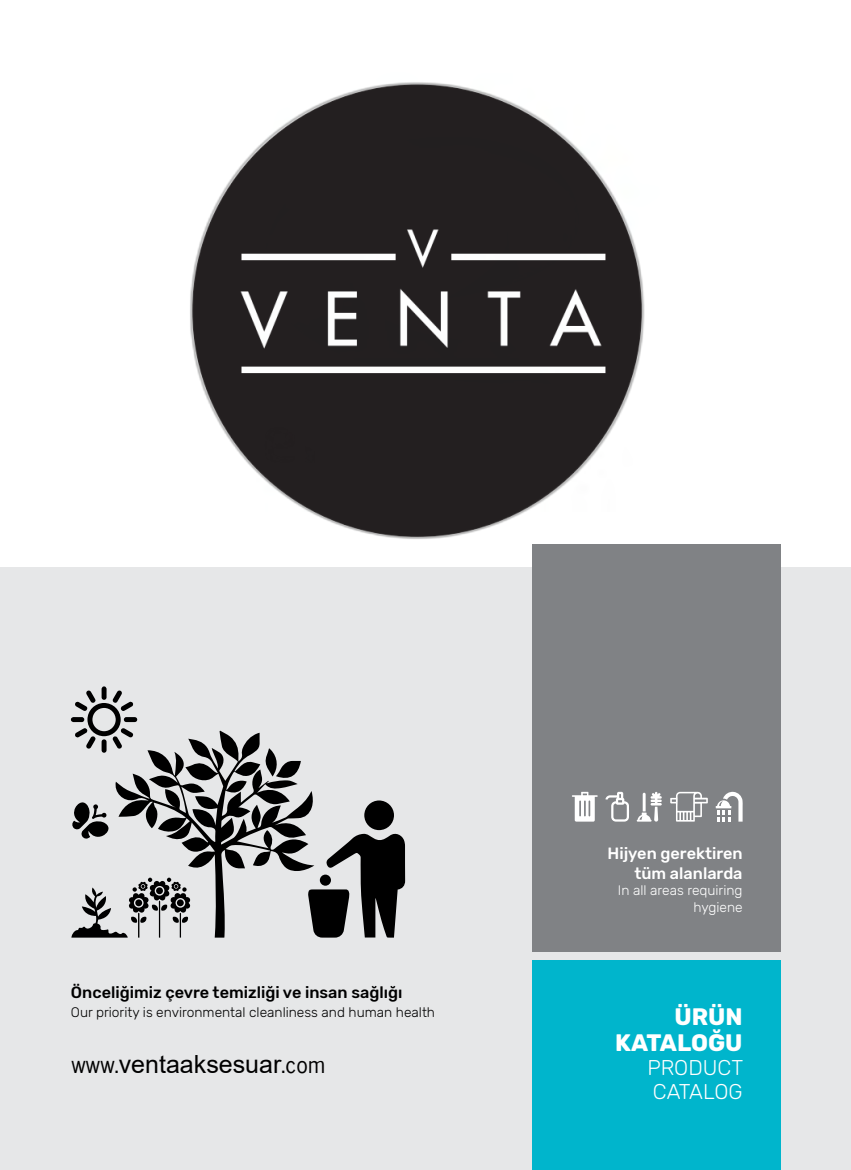
<style>
.page{position:relative;width:851px;height:1170px;background:#fff}
.page>*{position:absolute;margin:0;border:0;box-sizing:border-box;transform-origin:0 0}
.t1{font:25px "Arial";color:#000}
.t2{font:700 23.75px/26.2px "Rubik";color:#fff;text-align:right}
.t3{font:300 21.25px/23.8px "Rubik";color:#fff}
.t4{font:500 16.25px "Rubik";color:#000}
.t5{font:500 16.25px/19.5px "Rubik";color:#fff;text-align:right}
.t6{font:300 13.75px "Rubik";color:#000}
.t7{font:300 13.75px/16.5px "Rubik";color:#fff;text-align:right}
.s1{font-family:"News Gothic Normal"}
</style>
<div class="page">
<div style="left:0;top:567px;width:850px;height:602px;background:#e6e7e8"></div>
<div style="left:532px;top:960px;width:248px;height:209px;background:#00b5cc"></div>
<svg style="left:71px;top:686px;width:66px;height:66px"></svg>
<svg style="left:72px;top:802px;width:37px;height:36px"></svg>
<svg style="left:71px;top:887px;width:42px;height:50px"></svg>
<svg style="left:113px;top:730px;width:200px;height:207px"></svg>
<svg style="left:265px;top:748px;width:36px;height:33px"></svg>
<svg style="left:308px;top:831px;width:97px;height:106px"></svg>
<div style="left:364px;top:800px;width:30px;height:30px;background:#000;border-radius:50%"></div>
<div style="left:320px;top:874px;width:11px;height:11px;background:#000;border-radius:50%"></div>
<div style="left:532px;top:544px;width:248px;height:407px;background:#808285"></div>
<svg style="left:572px;top:791px;width:25px;height:30px"></svg>
<svg style="left:670px;top:791px;width:37px;height:30px"></svg>
<svg style="left:715px;top:791px;width:27px;height:30px"></svg>
<svg style="left:636px;top:791px;width:25px;height:30px"></svg>
<svg style="left:605px;top:791px;width:24px;height:30px"></svg>
<img style="left:190px;top:82px;width:455px;height:457px">
<p class="t4" style="left:71px;top:982px;width:333px">Önceliğimiz çevre temizliği ve insan sağlığı</p>
<p class="t6" style="left:71px;top:1003px;width:365px">Our priority is environmental cleanliness and human health</p>
<h1 class="t1" style="left:72px;top:1050px;width:255px"><span class="s1">www.</span>ventaaksesuar<span class="s1">.com</span></h1>
<p class="t5" style="left:607px;top:844px;width:137px">Hijyen gerektiren tüm alanlarda</p>
<p class="t7" style="left:618px;top:882px;width:126px">In all areas requiring hygiene</p>
<h2 class="t2" style="left:615px;top:1004px;width:129px">ÜRÜN<br>KATALOĞU</h2>
<h3 class="t3" style="left:647px;top:1056px;width:97px">PRODUCT<br>CATALOG</h3>
</div>
